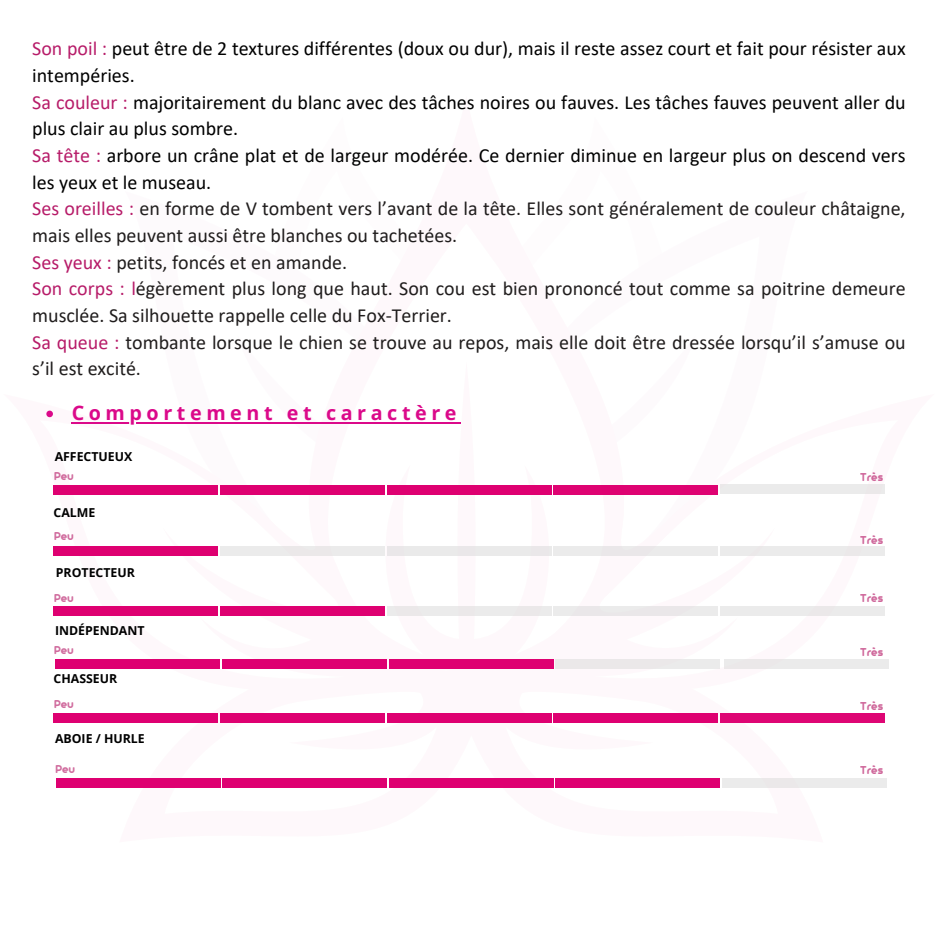
<style>
.page{position:relative;width:938px;height:938px;background:#fff}
.page>*{position:absolute;margin:0;border:0;box-sizing:border-box;transform-origin:0 0}
.t1{font:20px/26.8px "Calibri";color:#201d1d}
.t2{font:700 19.75px "Open Sans";letter-spacing:.23em;color:#db098a}
.t3{font:700 12.25px "Open Sans";color:#000}
.t4{font:700 12.25px "Arista Pro";color:#b71c69}
.s1{color:#b71c69}
.s2{color:#000}
</style>
<div class="page">
<svg style="left:549px;top:484px;width:340px;height:185px"></svg>
<svg style="left:572px;top:508px;width:109px;height:109px"></svg>
<svg style="left:48px;top:417px;width:337px;height:252px"></svg>
<svg style="left:256px;top:508px;width:110px;height:109px"></svg>
<div style="left:457px;top:361px;width:18px;height:358px;background:#fef8fb;border-radius:50%"></div>
<svg style="left:387px;top:494px;width:162px;height:122px"></svg>
<svg style="left:119px;top:667px;width:329px;height:2px"></svg>
<svg style="left:448px;top:667px;width:375px;height:121px"></svg>
<svg style="left:46px;top:410px;width:7px;height:7px"></svg>
<hr style="left:72px;top:422px;width:389px;height:2px;background:#db098a">
<div style="left:54px;top:485px;width:164px;height:9px;background:#de0071"></div>
<div style="left:220px;top:485px;width:165px;height:9px;background:#de0071"></div>
<div style="left:387px;top:485px;width:164px;height:9px;background:#de0071"></div>
<div style="left:553px;top:485px;width:165px;height:9px;background:#de0071"></div>
<div style="left:387px;top:546px;width:164px;height:9px;background:#eaeaea"></div>
<div style="left:54px;top:546px;width:164px;height:9px;background:#de0071"></div>
<div style="left:220px;top:546px;width:165px;height:9px;background:#ebebeb"></div>
<div style="left:54px;top:606px;width:164px;height:9px;background:#de0071"></div>
<div style="left:220px;top:606px;width:165px;height:9px;background:#de0071"></div>
<div style="left:387px;top:606px;width:164px;height:9px;background:#ebebeb"></div>
<div style="left:553px;top:606px;width:165px;height:9px;background:#eae7e9"></div>
<div style="left:720px;top:606px;width:164px;height:9px;background:#ebebeb"></div>
<div style="left:55px;top:659px;width:165px;height:9px;background:#de0071"></div>
<div style="left:54px;top:713px;width:164px;height:10px;background:#de0071"></div>
<div style="left:220px;top:713px;width:165px;height:10px;background:#de0071"></div>
<div style="left:387px;top:713px;width:164px;height:10px;background:#de0071"></div>
<div style="left:553px;top:713px;width:165px;height:10px;background:#de0071"></div>
<div style="left:56px;top:778px;width:165px;height:10px;background:#de0071"></div>
<div style="left:222px;top:778px;width:165px;height:10px;background:#de0071"></div>
<div style="left:389px;top:778px;width:164px;height:10px;background:#de0071"></div>
<div style="left:555px;top:778px;width:165px;height:10px;background:#de0071"></div>
<div style="left:722px;top:778px;width:164px;height:10px;background:#ebebeb"></div>
<div style="left:720px;top:484px;width:164px;height:10px;background:#ebebeb"></div>
<div style="left:553px;top:546px;width:165px;height:9px;background:#ebebeb"></div>
<div style="left:720px;top:546px;width:164px;height:9px;background:#ebebeb"></div>
<div style="left:222px;top:659px;width:165px;height:9px;background:#de0071"></div>
<div style="left:389px;top:659px;width:164px;height:9px;background:#de0071"></div>
<div style="left:555px;top:659px;width:165px;height:9px;background:#ebe8e9"></div>
<div style="left:723px;top:659px;width:165px;height:9px;background:#ebebeb"></div>
<div style="left:720px;top:713px;width:164px;height:9px;background:#de0071"></div>
<h1 class="t1" style="left:32px;top:37px;width:875px"><span class="s1">Son poil :</span> <span class="s2">peut être de 2 textures différentes (doux ou dur), mais il reste assez court et fait pour résister aux intempéries.<br></span><span class="s1">Sa couleur :</span> <span class="s2">majoritairement du blanc avec des tâches noires ou fauves. Les tâches fauves peuvent aller du plus clair au plus sombre.<br></span><span class="s1">Sa tête :</span> <span class="s2">arbore un crâne plat et de largeur modérée. Ce dernier diminue en largeur plus on descend vers les yeux et le museau.<br></span><span class="s1">Ses oreilles :</span> en forme de V tombent vers l’avant de la tête. Elles sont généralement de couleur châtaigne, mais elles peuvent aussi être blanches ou tachetées.<br><span class="s1">Ses yeux :</span> petits, foncés et en amande.<br><span class="s1">Son corps : l</span>égèrement plus long que haut. Son cou est bien prononcé tout comme sa poitrine demeure musclée. Sa silhouette rappelle celle du Fox-Terrier.<br><span class="s1">Sa queue :</span> tombante lorsque le chien se trouve au repos, mais elle doit être dressée lorsqu’il s’amuse ou s’il est excité.</h1>
<p class="t2" style="left:72px;top:399px;width:386px">Comportement et caractère</p>
<h2 class="t3" style="left:55px;top:447px;width:79px">AFFECTUEUX</h2>
<p class="t4" style="left:54px;top:472px;width:22px">Peu</p>
<p class="t3" style="left:54px;top:503px;width:43px">CALME</p>
<p class="t4" style="left:54px;top:531px;width:22px">Peu</p>
<p class="t3" style="left:56px;top:564px;width:81px">PROTECTEUR</p>
<p class="t4" style="left:54px;top:593px;width:22px">Peu</p>
<h2 class="t3" style="left:55px;top:622px;width:91px">INDÉPENDANT</h2>
<p class="t3" style="left:54px;top:670px;width:65px">CHASSEUR</p>
<p class="t4" style="left:54px;top:646px;width:22px">Peu</p>
<p class="t4" style="left:54px;top:700px;width:22px">Peu</p>
<p class="t3" style="left:55px;top:730px;width:91px">ABOIE / HURLE</p>
<p class="t4" style="left:55px;top:765px;width:22px">Peu</p>
<p class="t4" style="left:860px;top:473px;width:24px">Très</p>
<p class="t4" style="left:860px;top:536px;width:24px">Très</p>
<p class="t4" style="left:860px;top:593px;width:24px">Très</p>
<p class="t4" style="left:860px;top:648px;width:24px">Très</p>
<p class="t4" style="left:860px;top:702px;width:24px">Très</p>
<p class="t4" style="left:860px;top:765px;width:24px">Très</p>
</div>
